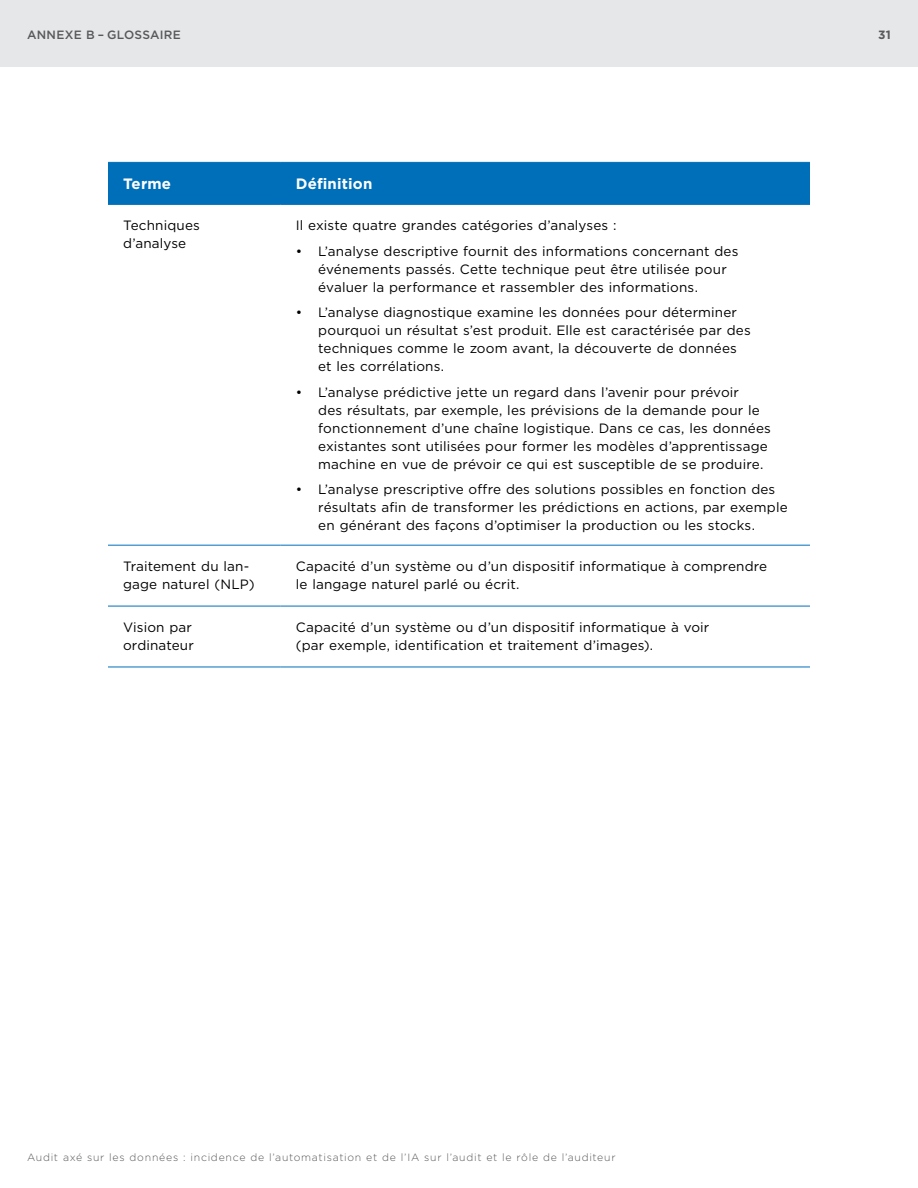
<style>
.page{position:relative;width:918px;height:1188px;background:#fff}
.page>*{position:absolute;margin:0;border:0;box-sizing:border-box;transform-origin:0 0}
.t1{font:700 15px "Gotham";letter-spacing:.01em;color:#fff}
.t2{font:13.5px/18px "Gotham";letter-spacing:.01em;color:#000}
.t3{font:500 12px "Gotham";letter-spacing:.02em;color:#58595b}
.t4{font:700 12px "Gotham";color:#58595b}
.t5{font:300 10.5px "Gotham";letter-spacing:.07em;color:#58595b}
</style>
<div class="page">
<div style="left:108px;top:163px;width:702px;height:41px;background:#006fba"></div>
<hr style="left:281px;top:545px;width:529px;height:1px;background:#006fba">
<hr style="left:281px;top:606px;width:529px;height:1px;background:#006fba">
<hr style="left:281px;top:667px;width:529px;height:1px;background:#006fba">
<hr style="left:108px;top:545px;width:173px;height:1px;background:#006fba">
<hr style="left:108px;top:606px;width:173px;height:1px;background:#006fba">
<hr style="left:108px;top:667px;width:173px;height:1px;background:#006fba">
<hr style="left:108px;top:162px;width:173px;height:1px;background:#006fba">
<hr style="left:281px;top:162px;width:529px;height:1px;background:#006fba">
<hr style="left:108px;top:204px;width:173px;height:1px;background:#006fba">
<hr style="left:281px;top:204px;width:529px;height:1px;background:#006fba">
<div style="left:0;top:0;width:918px;height:68px;background:#e6e7e8"></div>
<p class="t3" style="left:27px;top:26px;width:156px">ANNEXE B – GLOSSAI RE</p>
<p class="t4" style="left:878px;top:26px;width:14px">31</p>
<p class="t1" style="left:123px;top:174px;width:50px">Terme</p>
<p class="t1" style="left:296px;top:174px;width:78px">Définition</p>
<p class="t2" style="left:123px;top:216px;width:78px">Techniques d’analyse</p>
<p class="t2" style="left:296px;top:216px;width:322px">Il existe quatre grandes catégories d’analyses :</p>
<p class="t2" style="left:318px;top:242px;width:422px;text-indent:-23px">• L’analyse descriptive fournit des informations concernant des événements passés. Cette technique peut être utilisée pour évaluer la performance et rassembler des informations.</p>
<p class="t2" style="left:318px;top:303px;width:434px;text-indent:-23px">• L’analyse diagnostique examine les données pour déterminer pourquoi un résultat s’est produit. Elle est caractérisée par des techniques comme le zoom avant, la découverte de données et les corrélations.</p>
<p class="t2" style="left:318px;top:383px;width:454px;text-indent:-23px">• L’analyse prédictive jette un regard dans l’avenir pour prévoir<br>des résultats, par exemple, les prévisions de la demande pour le fonctionnement d’une chaîne logistique. Dans ce cas, les données existantes sont utilisées pour former les modèles d’apprentissage machine en vue de prévoir ce qui est susceptible de se produire.</p>
<p class="t2" style="left:318px;top:480px;width:471px;text-indent:-23px">• L’analyse prescriptive offre des solutions possibles en fonction des résultats afin de transformer les prédictions en actions, par exemple en générant des façons d’optimiser la production ou les stocks.</p>
<p class="t2" style="left:123px;top:557px;width:133px">Traitement du lan&shy;gage naturel (NLP)</p>
<p class="t2" style="left:296px;top:557px;width:473px">Capacité d’un système ou d’un dispositif informatique à comprendre le langage naturel parlé ou écrit.</p>
<p class="t2" style="left:123px;top:618px;width:72px">Vision par ordinateur</p>
<p class="t2" style="left:296px;top:618px;width:415px">Capacité d’un système ou d’un dispositif informatique à voir (par exemple, identification et traitement d’images).</p>
<p class="t5" style="left:27px;top:1151px;width:590px">Audit axé sur les données : incidence de l’automatisation et de l’IA sur l’audit et le rôle de l’auditeur</p>
</div>
